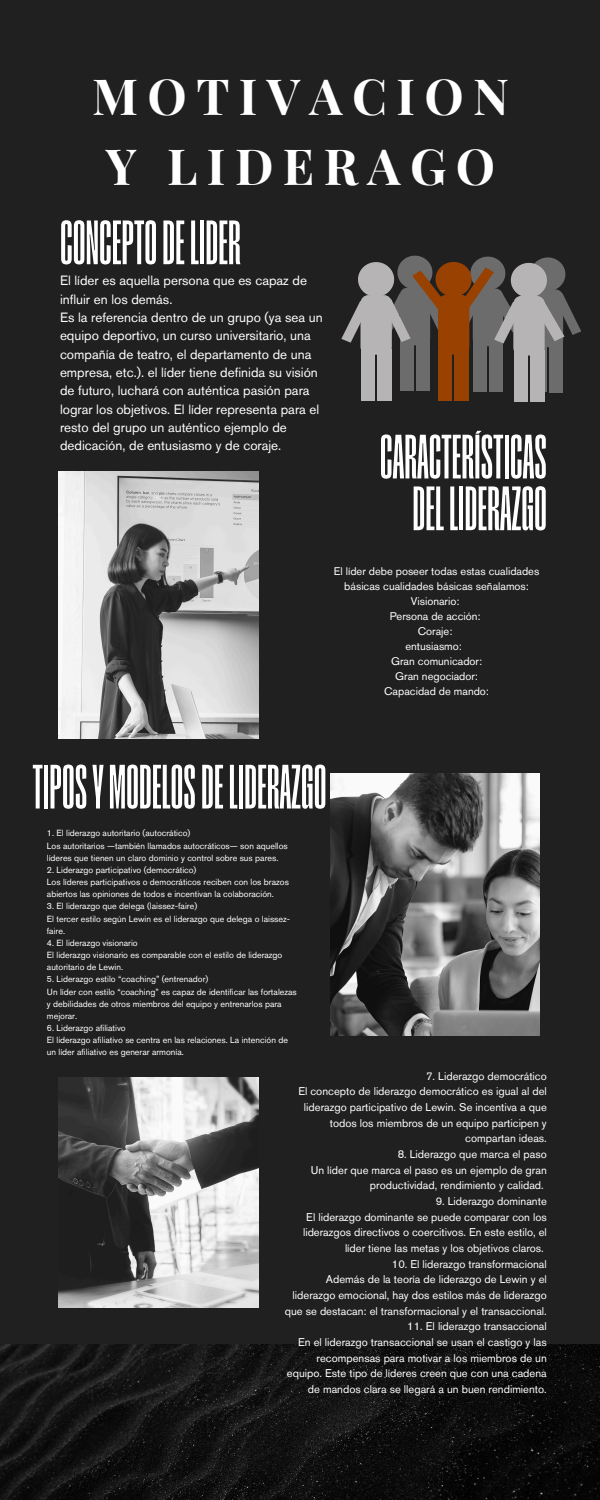
<style>
.page{position:relative;width:600px;height:1500px;background:#202020}
.page>*{position:absolute;margin:0;border:0;box-sizing:border-box;transform-origin:0 0}
.t1{font:700 62.5px/51.8px "Segment A Key";color:#fff;text-align:center}
.t2{font:700 49.7px/69.5px "Playfair Display";letter-spacing:.19em;color:#fff}
.t3{font:13.4px/18.4px "Akzidenz Grotesk Pro";color:#fff}
.t4{font:11.2px/15.7px "Akzidenz Grotesk Pro";color:#fff;text-align:right}
.t5{font:11.1px/15px "Akzidenz Grotesk Pro";color:#fff;text-align:center}
.t6{font:8.9px/12.2px "Akzidenz Grotesk Pro";color:#fff}
</style>
<div class="page">
<img style="left:0;top:1345px;width:600px;height:155px">
<img style="left:58px;top:472px;width:201px;height:267px">
<img style="left:330px;top:774px;width:210px;height:261px">
<img style="left:58px;top:1078px;width:201px;height:230px">
<div style="left:400px;top:340px;width:14px;height:50px;background:#6c6c6c"></div>
<svg style="left:544px;top:347px;width:3px;height:45px"></svg>
<div style="left:400px;top:288px;width:30px;height:57px;background:#6c6c6c;border-radius:8px"></div>
<div style="left:533px;top:289px;width:30px;height:58px;background:#6c6c6c;border-radius:8px"></div>
<div style="left:416px;top:340px;width:14px;height:50px;background:#6c6c6c"></div>
<div style="left:549px;top:342px;width:14px;height:50px;background:#6c6c6c"></div>
<div style="left:473px;top:341px;width:14px;height:50px;background:#6c6c6c"></div>
<div style="left:473px;top:289px;width:30px;height:57px;background:#6c6c6c;border-radius:8px"></div>
<div style="left:489px;top:341px;width:14px;height:50px;background:#6c6c6c"></div>
<div style="left:361px;top:349px;width:14px;height:52px;background:#b6b4b4"></div>
<div style="left:361px;top:295px;width:31px;height:60px;background:#b6b4b4;border-radius:8px"></div>
<div style="left:377px;top:349px;width:14px;height:52px;background:#b6b4b4"></div>
<div style="left:438px;top:349px;width:14px;height:52px;background:#994100"></div>
<div style="left:438px;top:295px;width:31px;height:60px;background:#994100;border-radius:8px"></div>
<div style="left:455px;top:349px;width:14px;height:52px;background:#994100"></div>
<div style="left:514px;top:350px;width:14px;height:52px;background:#b6b4b4"></div>
<div style="left:513px;top:296px;width:32px;height:60px;background:#b6b4b4;border-radius:8px"></div>
<svg style="left:341px;top:256px;width:240px;height:87px"></svg>
<div style="left:530px;top:350px;width:14px;height:52px;background:#b6b4b4"></div>
<h2 class="t2" style="left:92px;top:60px;width:418px">MOTIVACION<br>Y LIDERAGO</h2>
<h1 class="t1" style="left:60px;top:217px;width:182px">CONCEPTODELIDER</h1>
<h1 class="t3" style="left:60px;top:273px;width:264px">El líder es aquella persona que es capaz de influir en los demás.<br>Es la referencia dentro de un grupo (ya sea un equipo deportivo, un curso universitario, una compañía de teatro, el departamento de una empresa, etc.). el líder tiene definida su visión de futuro, luchará con auténtica pasión para lograr los objetivos. El líder representa para el resto del grupo un auténtico ejemplo de dedicación, de entusiasmo y de coraje.</h1>
<p class="t1" style="left:380px;top:431px;width:169px">CARACTERÍSTICAS<br>DELLIDERAZGO</p>
<p class="t5" style="left:334px;top:564px;width:207px">El líder debe poseer todas estas cualidades básicas cualidades básicas señalamos:<br>Visionario:<br>Persona de acción:<br>Coraje:<br>entusiasmo:<br>Gran comunicador:<br>Gran negociador:<br>Capacidad de mando:</p>
<h3 class="t1" style="left:33px;top:761px;width:295px">TIPOSYMODELOSDELIDERAZGO</h3>
<h4 class="t6" style="left:47px;top:828px;width:145px">1. El liderazgo autoritario (autocrático)</h4>
<h1 class="t6" style="left:47px;top:840px;width:242px">Los autoritarios —también llamados autocráticos— son aquellos líderes que tienen un claro dominio y control sobre sus pares.</h1>
<p class="t6" style="left:47px;top:865px;width:151px">2. Liderazgo participativo (democrático)</p>
<p class="t6" style="left:47px;top:877px;width:244px">Los líderes participativos o democráticos reciben con los brazos abiertos las opiniones de todos e incentivan la colaboración.</p>
<p class="t6" style="left:47px;top:901px;width:152px">3. El liderazgo que delega (laissez-faire)</p>
<p class="t6" style="left:47px;top:913px;width:245px">El tercer estilo según Lewin es el liderazgo que delega o laissez&shy;faire.</p>
<p class="t6" style="left:47px;top:938px;width:92px">4. El liderazgo visionario</p>
<p class="t6" style="left:47px;top:950px;width:237px">El liderazgo visionario es comparable con el estilo de liderazgo autoritario de Lewin.</p>
<p class="t6" style="left:47px;top:974px;width:163px">5. Liderazgo estilo “coaching” (entrenador)</p>
<p class="t6" style="left:47px;top:986px;width:251px">Un líder con estilo “coaching” es capaz de identificar las fortalezas y debilidades de otros miembros del equipo y entrenarlos para mejorar.</p>
<p class="t6" style="left:47px;top:1023px;width:80px">6. Liderazgo afiliativo</p>
<p class="t6" style="left:47px;top:1035px;width:243px">El liderazgo afiliativo se centra en las relaciones. La intención de un líder afiliativo es generar armonía.</p>
<p class="t4" style="left:298px;top:1069px;width:250px">7. Liderazgo democrático<br>El concepto de liderazgo democrático es igual al del liderazgo participativo de Lewin. Se incentiva a que todos los miembros de un equipo participen y compartan ideas.</p>
<p class="t4" style="left:311px;top:1147px;width:238px">8. Liderazgo que marca el paso<br>Un líder que marca el paso es un ejemplo de gran productividad, rendimiento y calidad.</p>
<p class="t4" style="left:303px;top:1194px;width:245px">9. Liderazgo dominante<br>El liderazgo dominante se puede comparar con los liderazgos directivos o coercitivos. En este estilo, el líder tiene las metas y los objetivos claros.</p>
<p class="t4" style="left:285px;top:1257px;width:264px">10. El liderazgo transformacional<br>Además de la teoría de liderazgo de Lewin y el liderazgo emocional, hay dos estilos más de liderazgo que se destacan: el transformacional y el transaccional.</p>
<p class="t4" style="left:287px;top:1320px;width:261px">11. El liderazgo transaccional<br>En el liderazgo transaccional se usan el castigo y las recompensas para motivar a los miembros de un equipo. Este tipo de líderes creen que con una cadena de mandos clara se llegará a un buen rendimiento.</p>
</div>
